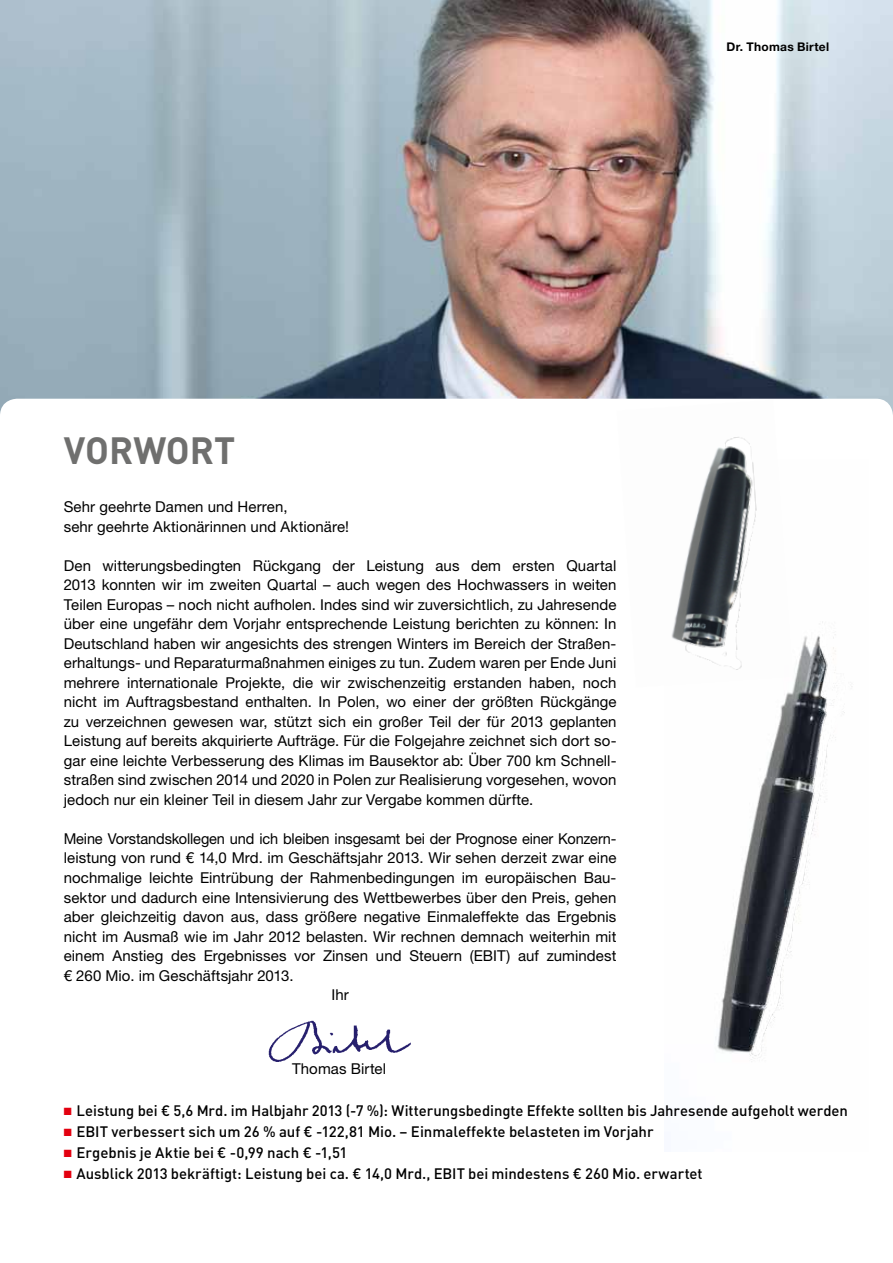
<style>
.page{position:relative;width:893px;height:1263px;background:#fff}
.page>*{position:absolute;margin:0;border:0;box-sizing:border-box;transform-origin:0 0}
.t1{font:700 37.5px "DIN Pro";color:#6f6f6e}
.t2{font:15px/19.5px "Helvetica Neue LT Pro";letter-spacing:.005em;color:#000}
.t3{font:500 15px "DIN Pro";color:#000}
.t4{font:700 12px "Helvetica Neue LT Pro";color:#000}
.s1{color:#e3000f}
</style>
<div class="page">
<img style="left:0;top:0;width:893px;height:399px">
<img style="left:715px;top:621px;width:137px;height:439px">
<img style="left:671px;top:437px;width:122px;height:250px">
<img style="left:268px;top:1020px;width:143px;height:42px">
<p class="t4" style="left:726px;top:39px;width:104px">Dr. Thomas Birtel</p>
<h1 class="t1" style="left:64px;top:425px;width:173px">VORWORT</h1>
<p class="t2" style="left:64px;top:497px;width:287px">Sehr geehrte Damen und Herren,<br>sehr geehrte Aktionärinnen und Aktionäre!</p>
<p class="t2" style="left:64px;top:555px;width:554px;text-align:justify">Den witterungsbedingten Rückgang der Leistung aus dem ersten Quartal 2013 konnten wir im zweiten Quartal – auch wegen des Hochwassers in weiten Teilen Europas – noch nicht aufholen. Indes sind wir zuversichtlich, zu Jahresende über eine ungefähr dem Vorjahr entsprechende Leistung berichten zu können: In Deutschland haben wir angesichts des strengen Winters im Bereich der Straßen&shy;erhaltungs- und Reparaturmaßnahmen einiges zu tun. Zudem waren per Ende Juni mehrere internationale Projekte, die wir zwischenzeitig erstanden haben, noch nicht im Auftragsbestand enthalten. In Polen, wo einer der größten Rückgänge zu verzeichnen gewesen war, stützt sich ein großer Teil der für 2013 geplanten Leistung auf bereits akquirierte Aufträge. Für die Folgejahre zeichnet sich dort so&shy;gar eine leichte Verbesserung des Klimas im Bausektor ab: Über 700 km Schnell&shy;straßen sind zwischen 2014 und 2020 in Polen zur Realisierung vorgesehen, wovon jedoch nur ein kleiner Teil in diesem Jahr zur Vergabe kommen dürfte.</p>
<p class="t2" style="left:64px;top:828px;width:554px">Meine Vorstandskollegen und ich bleiben insgesamt bei der Prognose einer Konzern-</p>
<p class="t2" style="left:64px;top:848px;width:554px">leistung von rund € 14,0 Mrd. im Geschäftsjahr 2013. Wir sehen derzeit zwar eine</p>
<p class="t2" style="left:64px;top:867px;width:554px">nochmalige leichte Eintrübung der Rahmenbedingungen im europäischen Bau-</p>
<p class="t2" style="left:64px;top:887px;width:554px">sektor und dadurch eine Intensivierung des Wettbewerbes über den Preis, gehen</p>
<p class="t2" style="left:64px;top:906px;width:554px">aber gleichzeitig davon aus, dass größere negative Einmaleffekte das Ergebnis</p>
<p class="t2" style="left:64px;top:926px;width:554px">nicht im Ausmaß wie im Jahr 2012 belasten. Wir rechnen demnach weiterhin mit</p>
<p class="t2" style="left:64px;top:945px;width:554px">einem Anstieg des Ergebnisses vor Zinsen und Steuern (EBIT) auf zumindest</p>
<p class="t2" style="left:64px;top:965px;width:231px">€ 260 Mio. im Geschäftsjahr 2013.</p>
<p class="t2" style="left:332px;top:984px;width:19px">Ihr</p>
<p class="t2" style="left:292px;top:1058px;width:95px">Thomas Birtel</p>
<p class="t3" style="left:64px;top:1101px;width:786px"><span class="s1">■</span> Leistung bei € 5,6 Mrd. im Halbjahr 2013 (-7 %): Witterungsbedingte Effekte sollten bis Jahresende aufgeholt werden</p>
<p class="t3" style="left:64px;top:1122px;width:591px"><span class="s1">■</span> EBIT verbessert sich um 26 % auf € -122,81 Mio. – Einmaleffekte belasteten im Vorjahr</p>
<p class="t3" style="left:64px;top:1143px;width:285px"><span class="s1">■</span> Ergebnis je Aktie bei € -0,99 nach € -1,51</p>
<p class="t3" style="left:64px;top:1164px;width:640px"><span class="s1">■</span> Ausblick 2013 bekräftigt: Leistung bei ca. € 14,0 Mrd., EBIT bei mindestens € 260 Mio. erwartet</p>
</div>
